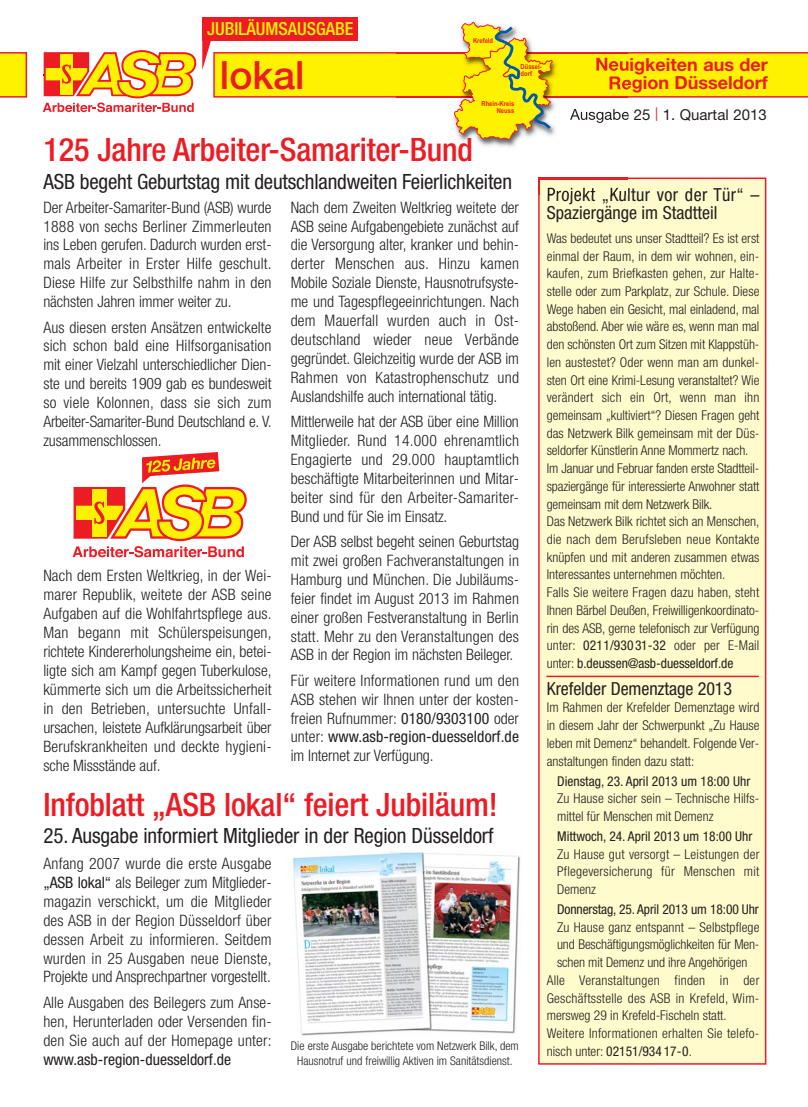
<style>
.page{position:relative;width:808px;height:1107px;background:#fff}
.page>*{position:absolute;margin:0;border:0;box-sizing:border-box;transform-origin:0 0}
.t1{font:500 39px "Helvetica Neue LT";color:#ed1c24}
.t2{font:500 condensed 32.25px "Helvetica Neue LT";letter-spacing:-.005em;color:#ed1c24}
.t3{font:condensed 21px "Helvetica Neue LT";letter-spacing:-.01em;color:#231f20}
.t4{font:condensed 18px/18px "Helvetica Neue LT";color:#231f20}
.t5{font:700 18px/18.8px "Helvetica Neue LT";color:#ed1c24;text-align:right}
.t6{font:500 condensed 18px "Helvetica Neue LT";color:#fff200}
.t7{font:300 condensed 15.75px/18.9px "Helvetica Neue LT";letter-spacing:-.005em;color:#231f20;text-align:justify}
.t8{font:condensed 15.75px "Helvetica Neue LT";color:#231f20}
.t9{font:15px "Helvetica Neue LT";color:#231f20}
.t10{font:300 condensed 13.5px/17.7px "Helvetica Neue LT";color:#231f20}
.t11{font:condensed 13.5px "Helvetica Neue LT";color:#231f20}
.t12{font:300 condensed 13.5px "Helvetica Neue LT";letter-spacing:.02em;color:#231f20}
.t13{font:300 condensed 12px/14.4px "Helvetica Neue LT";color:#231f20;text-align:center}
.t14{font:700 6.9px/6.9px "Arial Narrow";color:#ed1c24;scale:1.04 1}
.s1{font-weight:400}
.s2{font-size:13.5px;color:#ed1c24}
.s3{font-weight:300}
</style>
<div class="page">
<svg style="left:0;top:52px;width:27px;height:46px"></svg>
<div style="left:540px;top:179px;width:225px;height:883px;background:#fffbcc"></div>
<div style="left:538px;top:177px;width:228px;height:887px;border:2px solid #ed1c24"></div>
<svg style="left:43px;top:50px;width:153px;height:62px"></svg>
<img style="left:461px;top:21px;width:57px;height:126px">
<img style="left:540px;top:179px;width:87px;height:15px">
<img style="left:538px;top:177px;width:89px;height:2px">
<svg style="left:538px;top:179px;width:2px;height:15px"></svg>
<img style="left:548px;top:188px;width:79px;height:6px">
<img style="left:292px;top:851px;width:228px;height:185px">
<div style="left:202px;top:17px;width:156px;height:24px;background:#ed1c24"></div>
<svg style="left:202px;top:22px;width:606px;height:118px"></svg>
<svg style="left:73px;top:452px;width:174px;height:105px"></svg>
<hr style="left:546px;top:675px;width:213px;height:2px;background:#ed1c24">
<p class="t6" style="left:207px;top:22px;width:148px">JUBILÄUMSAUSGABE</p>
<p class="t14" style="left:473px;top:37px;width:21px">Krefeld</p>
<h1 class="t1" style="left:220px;top:61px;width:86px">lokal</h1>
<p class="t5" style="left:595px;top:56px;width:174px">Neuigkeiten aus der<br>Region Düsseldorf</p>
<p class="t14" style="left:520px;top:63px;width:22px">Düssel&shy;dorf</p>
<p class="t14" style="left:481px;top:100px;width:33px;text-align:right">Rhein-Kreis<br>Neuss</p>
<h2 class="t2" style="left:44px;top:138px;width:431px">125 Jahre Arbeiter-Samariter-Bund</h2>
<h3 class="t3" style="left:44px;top:174px;width:470px">ASB begeht Geburtstag mit deutschlandweiten Feierlichkeiten</h3>
<p class="t7" style="left:43px;top:199px;width:230px">Der Arbeiter-Samariter-Bund (ASB) wurde 1888 von sechs Berliner Zimmerleuten ins Leben gerufen. Dadurch wurden erst&shy;mals Arbeiter in Erster Hilfe geschult.<br>Diese Hilfe zur Selbsthilfe nahm in den nächsten Jahren immer weiter zu.</p>
<p class="t7" style="left:43px;top:319px;width:230px">Aus diesen ersten Ansätzen entwickelte sich schon bald eine Hilfsorganisation mit einer Vielzahl unterschiedlicher Dien&shy;ste und bereits 1909 gab es bundesweit so viele Kolonnen, dass sie sich zum Arbeiter-Samariter-Bund Deutschland e. V. zusammenschlossen.</p>
<p class="t7" style="left:43px;top:567px;width:230px">Nach dem Ersten Weltkrieg, in der Wei&shy;marer Republik, weitete der ASB seine Aufgaben auf die Wohlfahrtspflege aus.<br>Man begann mit Schülerspeisungen, richtete Kindererholungsheime ein, betei&shy;ligte sich am Kampf gegen Tuberkulose, kümmerte sich um die Arbeitssicherheit in den Betrieben, untersuchte Unfall - ursachen, leistete Aufklärungsarbeit über Berufskrankheiten und deckte hygieni&shy;sche Missstände auf.</p>
<p class="t7" style="left:291px;top:199px;width:230px">Nach dem Zweiten Weltkrieg weitete der ASB seine Aufgabengebiete zunächst auf die Versorgung alter, kranker und behin&shy;derter Menschen aus. Hinzu kamen Mobile Soziale Dienste, Hausnotrufsyste&shy;me und Tagespflegeeinrichtungen. Nach dem Mauerfall wurden auch in Ost&shy;deutschland wieder neue Verbände gegründet. Gleichzeitig wurde der ASB im Rahmen von Katastrophenschutz und Auslandshilfe auch international tätig.</p>
<p class="t7" style="left:291px;top:413px;width:230px">Mittlerweile hat der ASB über eine Million Mitglieder. Rund 14.000 ehrenamtlich Engagierte und 29.000 hauptamtlich beschäftigte Mitarbeiterinnen und Mitar&shy;beiter sind für den Arbeiter-Samariter-Bund und für Sie im Einsatz.</p>
<p class="t7" style="left:291px;top:533px;width:230px">Der ASB selbst begeht seinen Geburtstag mit zwei großen Fachveranstaltungen in Hamburg und München. Die Jubiläums&shy;feier findet im August 2013 im Rahmen einer großen Festveranstaltung in Berlin statt. Mehr zu den Veranstaltungen des ASB in der Region im nächsten Beileger.</p>
<p class="t7" style="left:291px;top:672px;width:230px">Für weitere Informationen rund um den ASB stehen wir Ihnen unter der kosten&shy;freien Rufnummer: <span class="s1">0180/9303100</span> oder unter: <span class="s1">www.asb-region-duesseldorf.de </span>im Internet zur Verfügung.</p>
<h2 class="t2" style="left:44px;top:792px;width:456px">Infoblatt „ASB lokal“ feiert Jubiläum!</h2>
<h3 class="t3" style="left:44px;top:827px;width:451px">25. Ausgabe informiert Mitglieder in der Region Düsseldorf</h3>
<p class="t7" style="left:43px;top:855px;width:230px">Anfang 2007 wurde die erste Ausgabe <span class="s1">„ASB lokal“</span> als Beileger zum Mitglieder&shy;magazin verschickt, um die Mitglieder des ASB in der Region Düsseldorf über dessen Arbeit zu informieren. Seitdem wurden in 25 Ausgaben neue Dienste, Projekte und Ansprechpartner vorgestellt.</p>
<p class="t7" style="left:43px;top:993px;width:230px">Alle Ausgaben des Beilegers zum Anse&shy;hen, Herunterladen oder Versenden fin&shy;den Sie auch auf der Homepage unter:</p>
<p class="t8" style="left:43px;top:1052px;width:189px">www.asb-region-duesseldorf.de</p>
<p class="t13" style="left:291px;top:1039px;width:229px">Die erste Ausgabe berichtete vom Netzwerk Bilk, dem<br>Hausnotruf und freiwillig Aktiven im Sanitätsdienst.</p>
<p class="t9" style="left:570px;top:109px;width:198px">Ausgabe 25 <span class="s2">|</span> 1. Quartal 2013</p>
<p class="t4" style="left:547px;top:187px;width:214px">Projekt „Kultur vor der Tür“ –<br>Spaziergänge im Stadtteil</p>
<p class="t10" style="left:547px;top:230px;width:214px">Was bedeutet uns unser Stadtteil? Es ist erst einmal der Raum, in dem wir wohnen, ein&shy;kaufen, zum Briefkasten gehen, zur Halte&shy;stelle oder zum Parkplatz, zur Schule. Diese Wege haben ein Gesicht, mal einladend, mal abstoßend. Aber wie wäre es, wenn man mal den schönsten Ort zum Sitzen mit Klappstüh&shy;len austestet? Oder wenn man am dunkel&shy;sten Ort eine Krimi-Lesung veranstaltet? Wie verändert sich ein Ort, wenn man ihn gemeinsam „kultiviert“? Diesen Fragen geht das Netzwerk Bilk gemeinsam mit der Düs&shy;seldorfer Künstlerin Anne Mommertz nach.<br>Im Januar und Februar fanden erste Stadtteil&shy;spaziergänge für interessierte Anwohner statt gemeinsam mit dem Netzwerk Bilk.<br>Das Netzwerk Bilk richtet sich an Menschen, die nach dem Berufsleben neue Kontakte knüpfen und mit anderen zusammen etwas Interessantes unternehmen möchten.<br>Falls Sie weitere Fragen dazu haben, steht Ihnen Bärbel Deußen, Freiwilligenkoordinato&shy;rin des ASB, gerne telefonisch zur Verfügung unter: <span class="s1">0211/93031-32</span> oder per E-Mail unter: <span class="s1">b.deussen@asb-duesseldorf.de</span></p>
<p class="t4" style="left:547px;top:680px;width:187px">Krefelder Demenztage 2013</p>
<p class="t10" style="left:547px;top:699px;width:214px;text-align:justify">Im Rahmen der Krefelder Demenztage wird in diesem Jahr der Schwerpunkt „Zu Hause leben mit Demenz“ behandelt. Folgende Ver&shy;anstaltungen finden dazu statt:</p>
<p class="t11" style="left:557px;top:775px;width:195px">Dienstag, 23. April 2013 um 18:00 Uhr</p>
<p class="t10" style="left:557px;top:790px;width:204px">Zu Hause sicher sein – Technische Hilfs&shy;mittel für Menschen mit Demenz</p>
<p class="t11" style="left:557px;top:831px;width:197px">Mittwoch, 24. April 2013 um 18:00 Uhr</p>
<p class="t10" style="left:557px;top:846px;width:204px;text-align:justify">Zu Hause gut versorgt – Leistungen der Pflegeversicherung für Menschen mit Demenz</p>
<p class="t11" style="left:557px;top:904px;width:203px">Donnerstag, 25. April 2013 um 18:00 Uhr</p>
<p class="t10" style="left:557px;top:919px;width:204px">Zu Hause ganz entspannt – Selbstpflege</p>
<p class="t10" style="left:557px;top:936px;width:204px">und Beschäftigungsmöglichkeiten für Men-</p>
<p class="t10" style="left:557px;top:954px;width:192px">schen mit Demenz und ihre Angehörigen</p>
<p class="t12" style="left:547px;top:974px;width:214px">Alle Veranstaltungen finden in der</p>
<p class="t12" style="left:547px;top:992px;width:214px">Geschäftsstelle des ASB in Krefeld, Wim-</p>
<p class="t10" style="left:547px;top:1007px;width:181px">mersweg 29 in Krefeld-Fischeln statt.</p>
<p class="t12" style="left:547px;top:1028px;width:214px">Weitere Informationen erhalten Sie telefo-</p>
<p class="t11" style="left:547px;top:1045px;width:147px"><span class="s3">nisch unter:</span> 02151/934 17-0<span class="s3">.</span></p>
</div>
